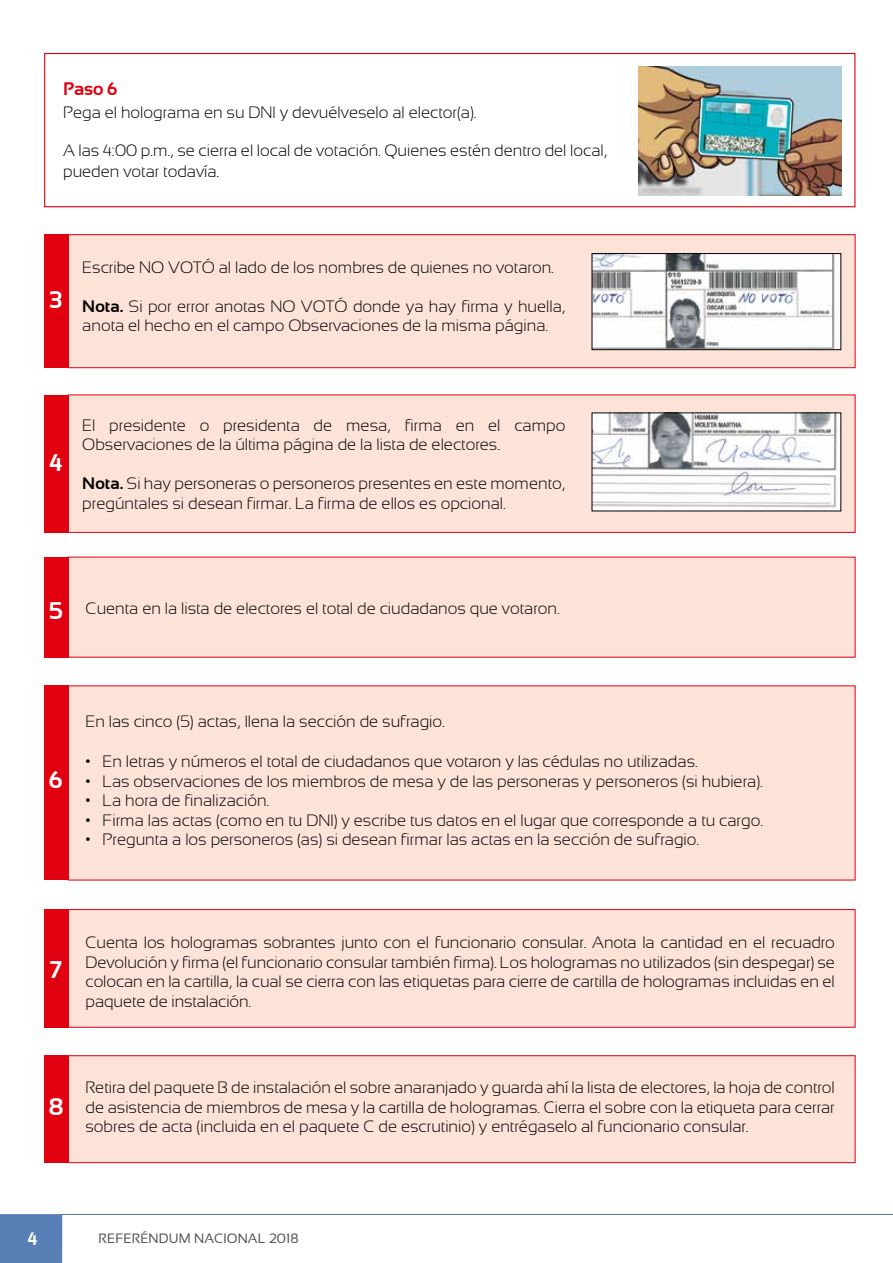
<style>
.page{position:relative;width:893px;height:1263px;background:#fff}
.page>*{position:absolute;margin:0;border:0;box-sizing:border-box;transform-origin:0 0}
.t1{font:700 24px "Sansation";color:#fff}
.t2{font:700 18px "Sansation";color:#e00010}
.t3{font:700 18px "Sansation";color:#fff}
.t4{font:300 16.5px/19.5px "Sansation";color:#000}
.t5{font:13.5px "Sansation";letter-spacing:.01em;color:#565655}
.s1{font-weight:700}
</style>
<div class="page">
<div style="left:0;top:1214px;width:62px;height:49px;background:#5880b7"></div>
<hr style="left:60px;top:1214px;width:833px;height:1px;background:#5e779c">
<div style="left:44px;top:53px;width:811px;height:154px;border:1px solid #e00010"></div>
<div style="left:68px;top:234px;width:787px;height:134px;background:#fce2d7;border:1px solid #e00010"></div>
<div style="left:68px;top:394px;width:787px;height:139px;background:#fce2d7;border:1px solid #e00010"></div>
<div style="left:68px;top:557px;width:787px;height:100px;background:#fce2d7"></div>
<div style="left:68px;top:685px;width:787px;height:195px;background:#fce2d7"></div>
<div style="left:68px;top:909px;width:787px;height:119px;background:#fce2d7;border:1px solid #e00010"></div>
<div style="left:68px;top:1055px;width:787px;height:108px;background:#fce2d7;border:1px solid #e00010"></div>
<div style="left:44px;top:234px;width:24px;height:134px;background:#e00010"></div>
<div style="left:44px;top:395px;width:24px;height:138px;background:#e00010"></div>
<div style="left:44px;top:557px;width:24px;height:100px;background:#e00010"></div>
<div style="left:44px;top:686px;width:24px;height:194px;background:#e00010"></div>
<div style="left:44px;top:909px;width:24px;height:118px;background:#e00010"></div>
<div style="left:44px;top:1055px;width:24px;height:108px;background:#e00010"></div>
<img style="left:638px;top:66px;width:203px;height:129px">
<img style="left:594px;top:255px;width:245px;height:93px">
<div style="left:592px;top:253px;width:249px;height:97px;border:1px solid #000"></div>
<img style="left:594px;top:414px;width:245px;height:95px">
<p class="t2" style="left:63px;top:79px;width:56px">Paso 6</p>
<p class="t4" style="left:63px;top:103px;width:415px">Pega el holograma en su DNI y devuélveselo al elector(a).</p>
<p class="t4" style="left:63px;top:140px;width:546px;line-height:21px">A las 4:00 p.m., se cierra el local de votación. Quienes estén dentro del local, pueden votar todavía.</p>
<h1 class="t1" style="left:49px;top:286px;width:15px">3</h1>
<p class="t4" style="left:82px;top:257px;width:473px">Escribe NO VOTÓ al lado de los nombres de quienes no votaron.</p>
<p class="t4" style="left:82px;top:296px;width:485px"><span class="s1">Nota.</span> Si por error anotas NO VOTÓ donde ya hay firma y huella, anota el hecho en el campo Observaciones de la misma página.</p>
<h1 class="t1" style="left:49px;top:449px;width:15px">4</h1>
<p class="t4" style="left:82px;top:415px;width:485px">El presidente o presidenta de mesa, firma en el campo<br>Observaciones de la última página de la lista de electores.</p>
<p class="t4" style="left:82px;top:474px;width:485px"><span class="s1">Nota.</span> Si hay personeras o personeros presentes en este momento, pregúntales si desean firmar. La firma de ellos es opcional.</p>
<h1 class="t1" style="left:49px;top:596px;width:15px">5</h1>
<p class="t4" style="left:86px;top:599px;width:476px">Cuenta en la lista de electores el total de ciudadanos que votaron.</p>
<h1 class="t1" style="left:48px;top:766px;width:16px">6</h1>
<p class="t4" style="left:86px;top:711px;width:361px">En las cinco (5) actas, llena la sección de sufragio.</p>
<p class="t4" style="left:86px;top:752px;width:614px">• En letras y números el total de ciudadanos que votaron y las cédulas no utilizadas.</p>
<p class="t4" style="left:86px;top:771px;width:679px">• Las observaciones de los miembros de mesa y de las personeras y personeros (si hubiera).</p>
<p class="t4" style="left:86px;top:791px;width:185px">• La hora de finalización.</p>
<p class="t4" style="left:86px;top:810px;width:679px">• Firma las actas (como en tu DNI) y escribe tus datos en el lugar que corresponde a tu cargo.</p>
<p class="t4" style="left:86px;top:830px;width:615px">• Pregunta a los personeros (as) si desean firmar las actas en la sección de sufragio.</p>
<h1 class="t1" style="left:49px;top:955px;width:15px">7</h1>
<p class="t4" style="left:86px;top:933px;width:751px;text-align:justify">Cuenta los hologramas sobrantes junto con el funcionario consular. Anota la cantidad en el recuadro Devolución y firma (el funcionario consular también firma). Los hologramas no utilizados (sin despegar) se colocan en la cartilla, la cual se cierra con las etiquetas para cierre de cartilla de hologramas incluidas en el paquete de instalación.</p>
<h1 class="t1" style="left:48px;top:1093px;width:16px">8</h1>
<p class="t4" style="left:86px;top:1078px;width:751px;text-align:justify">Retira del paquete B de instalación el sobre anaranjado y guarda ahí la lista de electores, la hoja de control de asistencia de miembros de mesa y la cartilla de hologramas. Cierra el sobre con la etiqueta para cerrar sobres de acta (incluida en el paquete C de escrutinio) y entrégaselo al funcionario consular.</p>
<p class="t3" style="left:27px;top:1228px;width:11px">4</p>
<p class="t5" style="left:99px;top:1231px;width:202px">REFERÉNDUM NACIONAL 2018</p>
</div>
